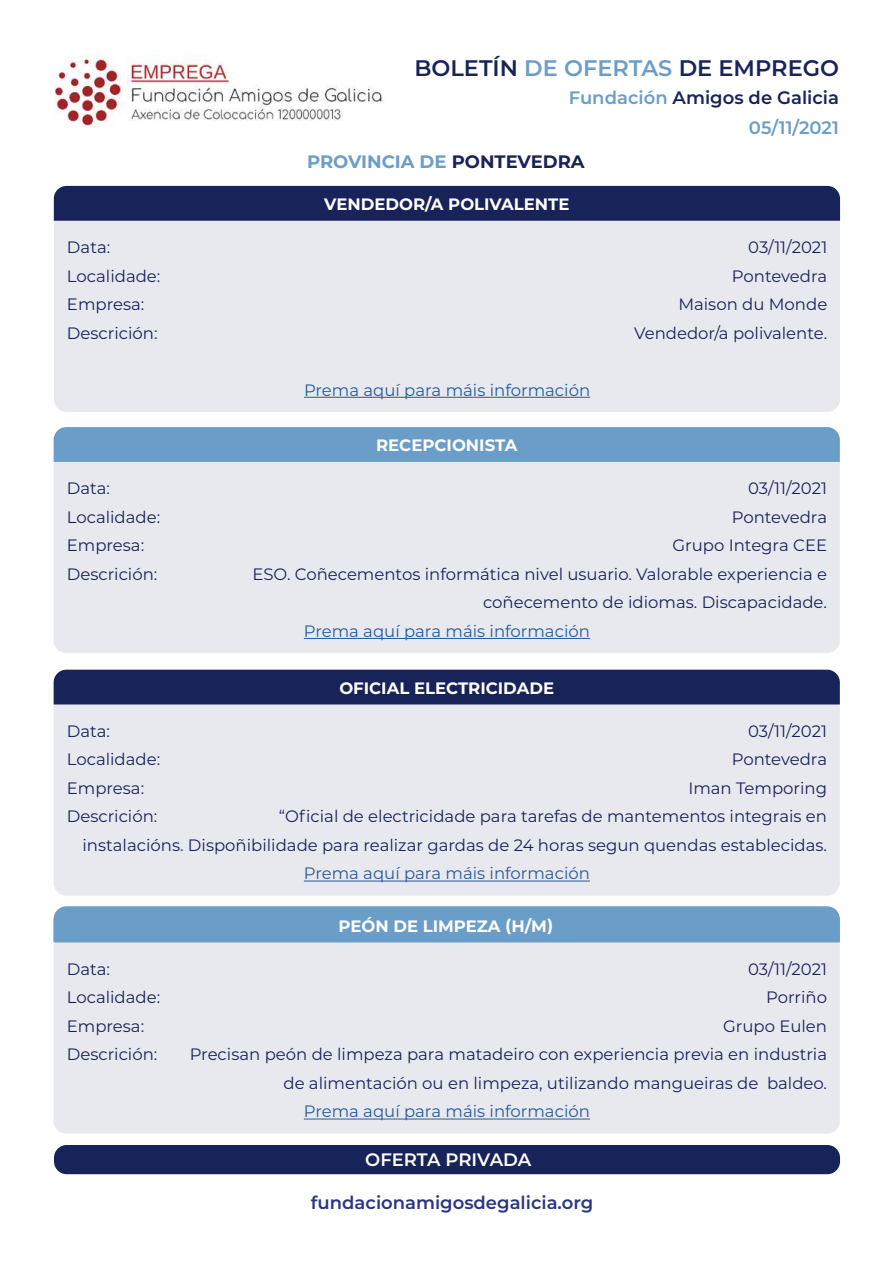
<style>
.page{position:relative;width:893px;height:1263px;background:#fff}
.page>*{position:absolute;margin:0;border:0;box-sizing:border-box;transform-origin:0 0}
.t1{font:600 22.5px "Montserrat";color:#172359}
.t2{font:600 18px "Montserrat";color:#283583}
.t3{font:600 18px "Montserrat";color:#172359}
.t4{font:700 18px "Montserrat";color:#6a9dc8}
.t5{font:600 18px "Montserrat";letter-spacing:-.005em;color:#fff}
.t6{font:600 18px "Montserrat";color:#6a9dc8}
.t7{font:16.5px/28.5px "Montserrat";color:#172359;text-align:right}
.t8{font:16.5px "Montserrat";color:#275b9b}
.t9{font:700 16.5px "Montserrat";color:#fff}
.s1{color:#6a9dc8}
.s2{color:#172359}
</style>
<div class="page">
<img style="left:55px;top:54px;width:327px;height:73px">
<div style="left:54px;top:1145px;width:786px;height:29px;background:#172359;border-radius:13px"></div>
<div style="left:54px;top:221px;width:786px;height:191px;background:#e8e9ee"></div>
<div style="left:54px;top:462px;width:786px;height:191px;background:#e8e9ee"></div>
<div style="left:54px;top:704px;width:786px;height:192px;background:#e8e9ee"></div>
<div style="left:54px;top:942px;width:786px;height:192px;background:#e8e9ee"></div>
<div style="left:54px;top:186px;width:786px;height:35px;background:#172359"></div>
<div style="left:54px;top:427px;width:786px;height:35px;background:#6a9dc8"></div>
<div style="left:54px;top:670px;width:786px;height:34px;background:#172359"></div>
<div style="left:54px;top:906px;width:786px;height:36px;background:#6a9dc8"></div>
<hr style="left:304px;top:397px;width:286px;height:1px;background:#275b9b">
<hr style="left:304px;top:638px;width:286px;height:1px;background:#275b9b">
<hr style="left:304px;top:881px;width:286px;height:1px;background:#275b9b">
<hr style="left:304px;top:1118px;width:286px;height:1px;background:#275b9b">
<h1 class="t1" style="left:414px;top:52px;width:426px">BOLETÍN <span class="s1">DE OFERTAS</span> DE EMPREGO</h1>
<p class="t3" style="left:569px;top:85px;width:272px"><span class="s1">Fundación</span> Amigos de Galicia</p>
<p class="t4" style="left:307px;top:148px;width:279px">PROVINCIA DE <span class="s2">PONTEVEDRA</span></p>
<p class="t9" style="left:324px;top:192px;width:247px">VENDEDOR/A POLIVALENTE</p>
<p class="t6" style="left:749px;top:115px;width:92px">05/11/2021</p>
<p class="t7" style="left:67px;top:232px;width:45px">Data:</p>
<p class="t7" style="left:748px;top:232px;width:81px">03/11/2021</p>
<p class="t7" style="left:67px;top:261px;width:95px">Localidade:</p>
<p class="t7" style="left:732px;top:261px;width:97px">Pontevedra</p>
<p class="t7" style="left:67px;top:289px;width:79px">Empresa:</p>
<p class="t7" style="left:678px;top:289px;width:150px">Maison du Monde</p>
<p class="t7" style="left:67px;top:318px;width:92px">Descrición:</p>
<p class="t7" style="left:634px;top:318px;width:195px">Vendedor/a polivalente.</p>
<p class="t8" style="left:304px;top:378px;width:288px">Prema aquí para máis información</p>
<p class="t9" style="left:376px;top:433px;width:143px">RECEPCIONISTA</p>
<p class="t7" style="left:67px;top:474px;width:45px">Data:</p>
<p class="t7" style="left:748px;top:474px;width:81px">03/11/2021</p>
<p class="t7" style="left:67px;top:502px;width:95px">Localidade:</p>
<p class="t7" style="left:732px;top:502px;width:97px">Pontevedra</p>
<p class="t7" style="left:67px;top:531px;width:79px">Empresa:</p>
<p class="t7" style="left:672px;top:531px;width:156px">Grupo Integra CEE</p>
<p class="t7" style="left:67px;top:559px;width:92px">Descrición:</p>
<p class="t7" style="left:252px;top:559px;width:576px">ESO. Coñecementos informática nivel usuario. Valorable experiencia e coñecemento de idiomas. Discapacidade.</p>
<p class="t8" style="left:304px;top:620px;width:288px">Prema aquí para máis información</p>
<p class="t9" style="left:339px;top:676px;width:216px">OFICIAL ELECTRICIDADE</p>
<p class="t7" style="left:67px;top:716px;width:45px">Data:</p>
<p class="t7" style="left:748px;top:716px;width:81px">03/11/2021</p>
<p class="t7" style="left:67px;top:745px;width:95px">Localidade:</p>
<p class="t7" style="left:732px;top:745px;width:97px">Pontevedra</p>
<p class="t7" style="left:67px;top:773px;width:79px">Empresa:</p>
<p class="t7" style="left:688px;top:773px;width:140px">Iman Temporing</p>
<p class="t7" style="left:67px;top:802px;width:92px">Descrición:</p>
<p class="t7" style="left:83px;top:802px;width:746px">“Oficial de electricidade para tarefas de mantementos integrais en<br>instalacións. Dispoñibilidade para realizar gardas de 24 horas segun quendas establecidas.</p>
<p class="t8" style="left:304px;top:862px;width:288px">Prema aquí para máis información</p>
<p class="t9" style="left:338px;top:914px;width:216px">PEÓN DE LIMPEZA (H/M)</p>
<p class="t7" style="left:67px;top:954px;width:45px">Data:</p>
<p class="t7" style="left:748px;top:954px;width:81px">03/11/2021</p>
<p class="t7" style="left:67px;top:983px;width:95px">Localidade:</p>
<p class="t7" style="left:766px;top:983px;width:62px">Porriño</p>
<p class="t7" style="left:67px;top:1011px;width:79px">Empresa:</p>
<p class="t7" style="left:723px;top:1011px;width:105px">Grupo Eulen</p>
<p class="t7" style="left:67px;top:1040px;width:92px">Descrición:</p>
<p class="t7" style="left:190px;top:1040px;width:639px">Precisan peón de limpeza para matadeiro con experiencia previa en industria de alimentación ou en limpeza, utilizando mangueiras de baldeo.</p>
<p class="t8" style="left:304px;top:1100px;width:288px">Prema aquí para máis información</p>
<p class="t5" style="left:365px;top:1147px;width:168px">OFERTA PRIVADA</p>
<p class="t2" style="left:311px;top:1190px;width:284px">fundacionamigosdegalicia.org</p>
</div>
